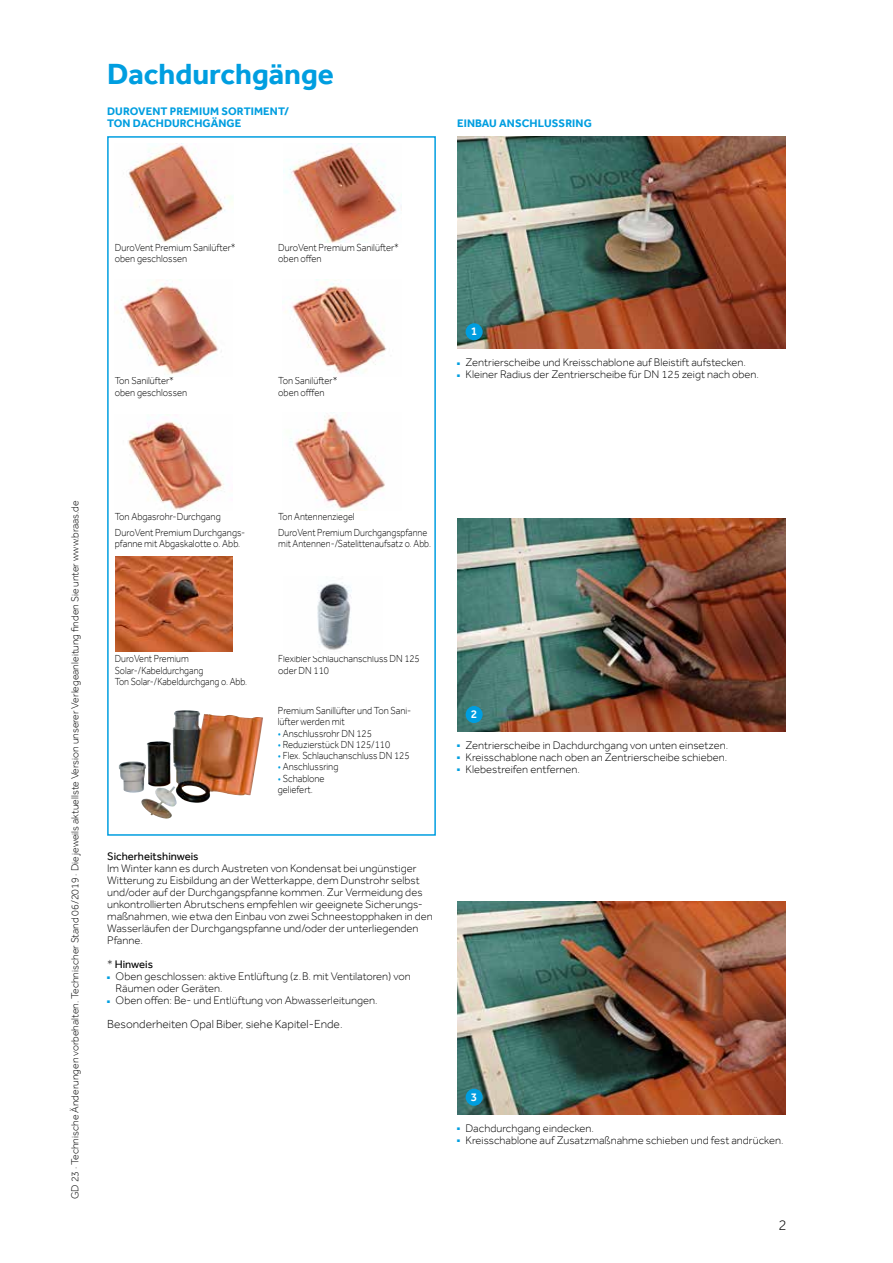
<style>
.page{position:relative;width:893px;height:1263px;background:#fff}
.page>*{position:absolute;margin:0;border:0;box-sizing:border-box;transform-origin:0 0}
.t1{font:700 30px "Effra";color:#009ee0}
.t2{font:300 15px "Effra";color:#000}
.t3{font:300 12px "Effra";color:#000}
.t4{font:500 12px "Effra";color:#fff}
.t5{font:300 11.25px/12px "Effra";color:#000}
.t6{font:700 11.25px/12px "Effra";letter-spacing:.01em;color:#009ee0}
.t7{font:11.25px "Effra";color:#000}
.t8{font:300 10.5px/11.2px "Effra";color:#000;scale:.9 1}
.t9{font:300 10.5px/11.2px "Effra";color:#000;scale:.87 1}
.t10{font:300 10.5px "Effra";color:#000}
.s1{color:#009ee0}
.s2{font-weight:300}
</style>
<div class="page">
<img style="left:457px;top:136px;width:329px;height:213px">
<img style="left:457px;top:519px;width:329px;height:212px">
<img style="left:457px;top:902px;width:329px;height:212px">
<div style="left:466px;top:323px;width:17px;height:17px;background:#009ee0;border-radius:50%"></div>
<div style="left:466px;top:706px;width:17px;height:17px;background:#009ee0;border-radius:50%"></div>
<div style="left:466px;top:1089px;width:17px;height:17px;background:#009ee0;border-radius:50%"></div>
<div style="left:107px;top:136px;width:329px;height:700px;border:2px solid #009ee0"></div>
<img style="left:128px;top:144px;width:105px;height:98px">
<img style="left:283px;top:144px;width:119px;height:98px">
<img style="left:317px;top:582px;width:35px;height:68px">
<img style="left:116px;top:283px;width:106px;height:91px">
<img style="left:285px;top:279px;width:102px;height:95px">
<img style="left:173px;top:711px;width:24px;height:92px">
<img style="left:141px;top:786px;width:36px;height:33px">
<img style="left:128px;top:420px;width:96px;height:90px">
<img style="left:290px;top:412px;width:95px;height:99px">
<img style="left:115px;top:557px;width:118px;height:94px">
<h1 class="t1" style="left:107px;top:56px;width:228px">Dachdurchgänge</h1>
<p class="t6" style="left:107px;top:105px;width:184px">DUROVENT PREMIUM SORTIMENT/<br>TON DACHDURCHGÄNGE</p>
<p class="t6" style="left:457px;top:117px;width:136px">EINBAU ANSCHLUSSRING</p>
<p class="t8" style="left:115px;top:242px;width:136px">DuroVent Premium Sanilüfter* oben geschlossen</p>
<p class="t8" style="left:278px;top:242px;width:136px">DuroVent Premium Sanilüfter* oben offen</p>
<p class="t8" style="left:115px;top:375px;width:82px">Ton Sanilüfter* oben geschlossen</p>
<p class="t8" style="left:278px;top:375px;width:67px">Ton Sanilüfter* oben offfen</p>
<p class="t4" style="left:471px;top:324px;width:8px">1</p>
<p class="t5" style="left:457px;top:356px;width:290px"><span class="s1">■</span> Zentrierscheibe und Kreisschablone auf Bleistift aufstecken.</p>
<p class="t5" style="left:457px;top:368px;width:303px"><span class="s1">■</span> Kleiner Radius der Zentrierscheibe für DN 125 zeigt nach oben.</p>
<p class="t10" style="left:69px;top:1199px;width:700px;rotate:-90deg">GD 23 · Technische Änderungen vorbehalten. Technischer Stand 06/2019 · Die jeweils aktuellste Version unserer Verlegeanleitung finden Sie unter www.braas.de</p>
<p class="t8" style="left:115px;top:509px;width:146px;line-height:15.5px">Ton Abgasrohr- Durchgang<br>DuroVent Premium Durchgangs-</p>
<p class="t8" style="left:115px;top:538px;width:141px">pfanne mit Abgaskalotte o. Abb.</p>
<p class="t9" style="left:278px;top:509px;width:173px;line-height:15.5px">Ton Antennenziegel<br>DuroVent Premium Durchgangspfanne</p>
<p class="t9" style="left:278px;top:538px;width:177px">mit Antennen-/Satelittenaufsatz o. Abb.</p>
<p class="t9" style="left:115px;top:653px;width:154px">DuroVent Premium<br>Solar-/Kabeldurchgang<br>Ton Solar-/Kabeldurchgang o. Abb.</p>
<p class="t8" style="left:278px;top:653px;width:159px">Flexibler Schlauchanschluss DN 125 oder DN 110</p>
<p class="t8" style="left:278px;top:705px;width:150px">Premium Sanillüfter und Ton Sani&shy;lüfter werden mit</p>
<p class="t8" style="left:278px;top:727px;width:106px"><span class="s1">•</span> Anschlussrohr DN 125</p>
<p class="t8" style="left:278px;top:738px;width:126px"><span class="s1">•</span> Reduzierstück DN 125/110</p>
<p class="t8" style="left:278px;top:750px;width:148px"><span class="s1">•</span> Flex. Schlauchanschluss DN 125</p>
<p class="t8" style="left:278px;top:761px;width:69px"><span class="s1">•</span> Anschlussring</p>
<p class="t8" style="left:278px;top:772px;width:53px"><span class="s1">•</span> Schablone geliefert.</p>
<p class="t7" style="left:107px;top:850px;width:93px">Sicherheitshinweis</p>
<p class="t5" style="left:107px;top:862px;width:327px">Im Winter kann es durch Austreten von Kondensat bei ungünstiger Witterung zu Eisbildung an der Wetterkappe, dem Dunstrohr selbst und/oder auf der Durchgangspfanne kommen. Zur Vermeidung des unkontrollierten Abrutschens empfehlen wir geeignete Sicherungs&shy;maßnahmen, wie etwa den Einbau von zwei Schneestopphaken in den Wasserläufen der Durchgangspfanne und/oder der unterliegenden Pfanne.</p>
<p class="t7" style="left:107px;top:958px;width:47px"><span class="s2">*</span> Hinweis</p>
<p class="t5" style="left:116px;top:970px;width:297px;text-indent:-9px"><span class="s1">■</span> Oben geschlossen: aktive Entlüftung (z. B. mit Ventilatoren) von<br>Räumen oder Geräten.</p>
<p class="t5" style="left:107px;top:994px;width:272px"><span class="s1">■</span> Oben offen: Be- und Entlüftung von Abwasserleitungen.</p>
<p class="t3" style="left:107px;top:1017px;width:237px">Besonderheiten Opal Biber, siehe Kapitel- Ende.</p>
<p class="t4" style="left:471px;top:707px;width:8px">2</p>
<p class="t5" style="left:457px;top:739px;width:273px"><span class="s1">■</span> Zentrierscheibe in Dachdurchgang von unten einsetzen.</p>
<p class="t5" style="left:457px;top:751px;width:272px"><span class="s1">■</span> Kreisschablone nach oben an Zentrierscheibe schieben.</p>
<p class="t5" style="left:457px;top:763px;width:124px"><span class="s1">■</span> Klebestreifen entfernen.</p>
<p class="t4" style="left:471px;top:1090px;width:8px">3</p>
<p class="t5" style="left:457px;top:1122px;width:138px"><span class="s1">■</span> Dachdurchgang eindecken.</p>
<p class="t5" style="left:457px;top:1134px;width:328px"><span class="s1">■</span> Kreisschablone auf Zusatzmaßnahme schieben und fest andrücken.</p>
<h2 class="t2" style="left:778px;top:1216px;width:10px">2</h2>
</div>
